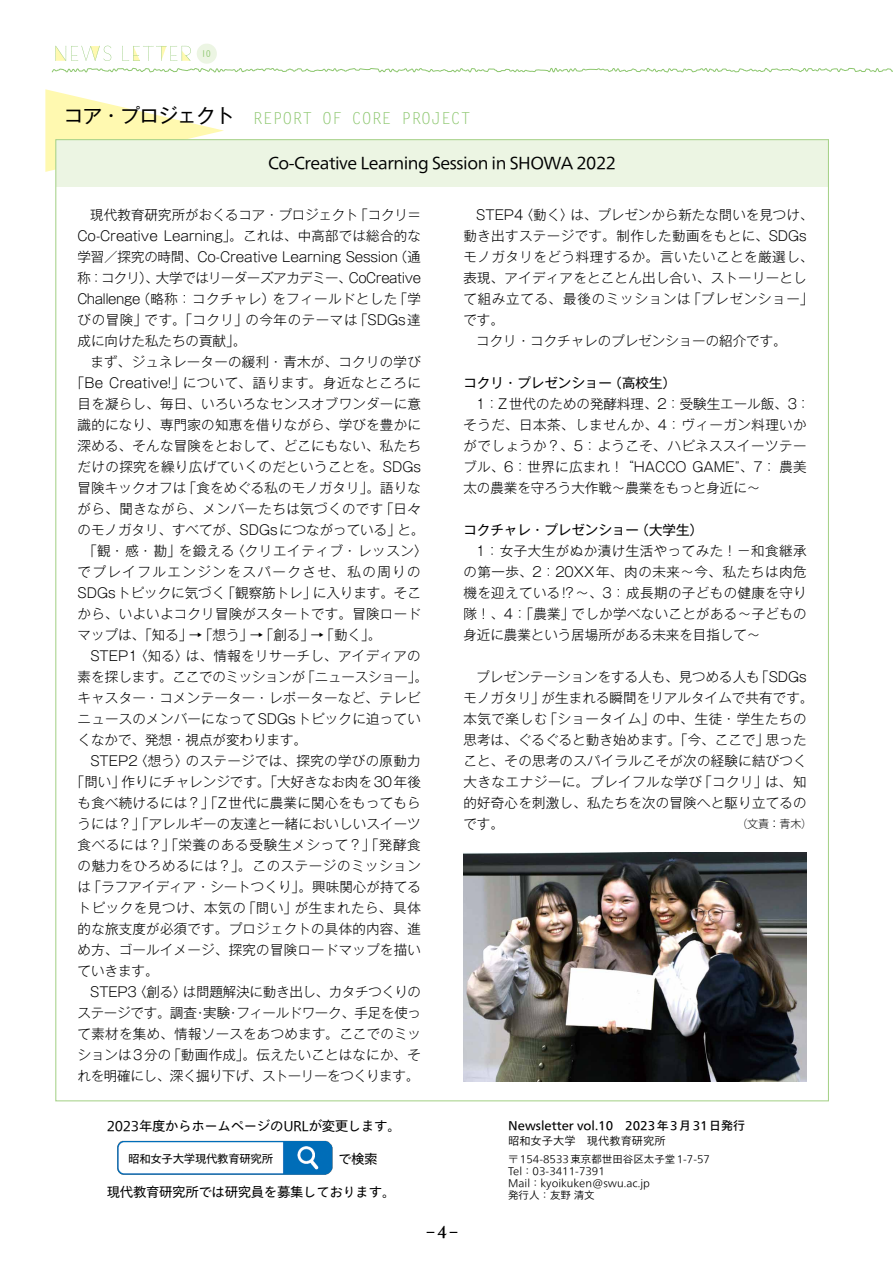
<style>
.page{position:relative;width:893px;height:1263px;background:#fff}
.page>*{position:absolute;margin:0;border:0;box-sizing:border-box;transform-origin:0 0}
.t1{font:500 18px "Ryumin Pr 6 N";color:#000}
.t2{font:16.5px "Tazugane Gothic Std N";letter-spacing:-.03em;color:#000}
.t3{font:16.5px "Letter Gothic Std";color:#8cc66d}
.t4{font:300 13.5px/21px "Gothic MB101 Pr 6 N";letter-spacing:.02em;color:#000;text-align:justify}
.t5{font:300 13.5px "Gothic MB101 Pr 6 N";color:#000}
.t6{font:300 13.5px "Gothic MB101 Pr 6 N";letter-spacing:.04em;color:#000}
.t7{font:300 13.5px "Gothic MB101 Pr 6 N";letter-spacing:-.015em;color:#000}
.t8{font:300 13.5px "Gothic MB101 Pr 6 N";letter-spacing:.055em;color:#000}
.t9{font:13.5px "Tazugane Gothic Std N";letter-spacing:-.03em;color:#000}
.t10{font:13.5px "Gothic MB101 Pr 6 N";color:#000}
.t11{font:300 13.5px "Gothic MB101 Pr 6 N";letter-spacing:-.02em;color:#000}
.t12{font:300 13.5px "Gothic MB101 Pr 6 N";letter-spacing:-.03em;color:#000}
.t13{font:300 13.5px "Gothic MB101 Pr 6 N";letter-spacing:.05em;color:#000}
.t14{font:300 13.5px "Gothic MB101 Pr 6 N";letter-spacing:.11em;color:#000}
.t15{font:12px "Tazugane Gothic Std N";color:#000}
.t16{font:11.55px "Tazugane Gothic Std N";letter-spacing:-.03em;color:#000}
.t17{font:300 11.25px "Tazugane Gothic Std N";color:#000}
.t18{font:300 11.1px "Koz Go Pr 6 N";color:#000}
.t19{font:300 10.5px/12px "Tazugane Gothic Std N";color:#000}
.t20{font:9px "Koburina Go Std N W3";color:#8cc66d}
.s1{font-family:"Gothic MB101 Pr 6 N";font-size:19.5px;color:#000}
.s2{font-family:"Plantagenet Cherokee";font-weight:400}
</style>
<div class="page">
<svg style="left:51px;top:44px;width:842px;height:29px"></svg>
<img style="left:117px;top:1140px;width:216px;height:35px">
<svg style="left:45px;top:89px;width:179px;height:83px"></svg>
<div style="left:56px;top:140px;width:772px;height:46px;background:#ecf5e3"></div>
<img style="left:463px;top:853px;width:344px;height:229px">
<p class="t20" style="left:202px;top:47px;width:10px">10</p>
<p class="t3" style="left:64px;top:108px;width:408px"><span class="s1">コア・プロジェクト　</span>REPORT OF CORE PROJECT</p>
<p class="t2" style="left:268px;top:151px;width:349px">Co-Creative Learning Session in SHOWA 2022</p>
<p class="t4" style="left:77px;top:203px;width:345px;text-indent:13px">現代教育研究所がおくるコア・プロジェクト「コクリ＝Co-Creative Learning」。これは、中高部では総合的な学習／探究の時間、Co-Creative Learning Session（通称：コクリ）、大学ではリーダーズアカデミー、CoCreative Challenge（略称：コクチャレ）をフィールドとした「学びの冒険」です。「コクリ」の今年のテーマは「SDGs達成に向けた私たちの貢献」。</p>
<p class="t4" style="left:90px;top:350px;width:332px">まず、ジュネレーターの緩利・青木が、コクリの学び</p>
<p class="t6" style="left:71px;top:372px;width:351px">「Be Creative!」について、語ります。身近なところに</p>
<p class="t4" style="left:78px;top:392px;width:345px">目を凝らし、毎日、いろいろなセンスオブワンダーに意</p>
<p class="t4" style="left:78px;top:413px;width:345px">識的になり、専門家の知恵を借りながら、学びを豊かに</p>
<p class="t4" style="left:78px;top:434px;width:345px">深める、そんな冒険をとおして、どこにもない、私たち</p>
<p class="t4" style="left:78px;top:455px;width:345px">だけの探究を繰り広げていくのだということを。SDGs</p>
<p class="t4" style="left:78px;top:476px;width:345px">冒険キックオフは「食をめぐる私のモノガタリ」。語りな</p>
<p class="t4" style="left:78px;top:497px;width:345px">がら、聞きながら、メンバーたちは気づくのです「日々</p>
<p class="t5" style="left:78px;top:519px;width:348px">のモノガタリ、すべてが、SDGsにつながっている」と。</p>
<p class="t13" style="left:84px;top:540px;width:345px">「観・感・勘」を鍛える〈クリエイティブ・レッスン〉</p>
<p class="t14" style="left:78px;top:561px;width:345px">でプレイフルエンジンをスパークさせ、私の周りの</p>
<p class="t5" style="left:78px;top:582px;width:345px">SDGsトピックに気づく「観察筋トレ」に入ります。そこ</p>
<p class="t4" style="left:78px;top:602px;width:345px">から、いよいよコクリ冒険がスタートです。冒険ロード</p>
<p class="t5" style="left:78px;top:624px;width:319px">マップは、「知る」→「想う」→「創る」→「動く」。　</p>
<p class="t4" style="left:90px;top:644px;width:332px">STEP1〈知る〉は、情報をリサーチし、アイディアの</p>
<p class="t7" style="left:78px;top:666px;width:352px">素を探します。ここでのミッションが「ニュースショー」。</p>
<p class="t4" style="left:77px;top:686px;width:345px">キャスター・コメンテーター・レポーターなど、テレビ</p>
<p class="t4" style="left:78px;top:707px;width:345px">ニュースのメンバーになってSDGsトピックに迫ってい</p>
<p class="t5" style="left:78px;top:729px;width:231px">くなかで、発想・視点が変わります。</p>
<p class="t4" style="left:90px;top:749px;width:332px">STEP2〈想う〉のステージでは、探究の学びの原動力</p>
<p class="t4" style="left:71px;top:770px;width:352px">「問い」作りにチャレンジです。「大好きなお肉を30年後</p>
<p class="t4" style="left:78px;top:791px;width:345px">も食べ続けるには？」「Z世代に農業に関心をもってもら</p>
<p class="t4" style="left:78px;top:812px;width:345px">うには？」「アレルギーの友達と一緒においしいスイーツ</p>
<p class="t8" style="left:78px;top:834px;width:345px">食べるには？」「栄養のある受験生メシって？」「発酵食</p>
<p class="t6" style="left:78px;top:855px;width:345px">の魅力をひろめるには？」。このステージのミッション</p>
<p class="t4" style="left:78px;top:875px;width:345px">は「ラフアイディア・シートつくり」。興味関心が持てる</p>
<p class="t6" style="left:78px;top:897px;width:345px">トピックを見つけ、本気の「問い」が生まれたら、具体</p>
<p class="t4" style="left:78px;top:917px;width:345px">的な旅支度が必須です。プロジェクトの具体的内容、進</p>
<p class="t4" style="left:78px;top:938px;width:345px">め方、ゴールイメージ、探究の冒険ロードマップを描い</p>
<p class="t4" style="left:78px;top:959px;width:83px">ていきます。</p>
<p class="t7" style="left:90px;top:981px;width:332px">STEP3〈創る〉は問題解決に動き出し、カタチつくりの</p>
<p class="t11" style="left:77px;top:1002px;width:345px">ステージです。調査・実験・フィールドワーク、手足を使っ</p>
<p class="t4" style="left:77px;top:1022px;width:345px">て素材を集め、情報ソースをあつめます。ここでのミッ</p>
<p class="t4" style="left:77px;top:1043px;width:345px">ションは3分の「動画作成」。伝えたいことはなにか、そ</p>
<p class="t12" style="left:78px;top:1065px;width:343px">れを明確にし、深く掘り下げ、ストーリーをつくります。</p>
<p class="t5" style="left:476px;top:204px;width:339px">STEP4〈動く〉は、プレゼンから新たな問いを見つけ、</p>
<p class="t4" style="left:463px;top:224px;width:345px">動き出すステージです。制作した動画をもとに、SDGs</p>
<p class="t6" style="left:463px;top:246px;width:351px">モノガタリをどう料理するか。言いたいことを厳選し、</p>
<p class="t4" style="left:463px;top:266px;width:345px">表現、アイディアをとことん出し合い、ストーリーとし</p>
<p class="t8" style="left:463px;top:288px;width:351px">て組み立てる、最後のミッションは「プレゼンショー」</p>
<p class="t4" style="left:463px;top:308px;width:42px">です。</p>
<p class="t5" style="left:476px;top:330px;width:312px">コクリ・コクチャレのプレゼンショーの紹介です。</p>
<p class="t10" style="left:463px;top:372px;width:214px">コクリ・プレゼンショー（高校生）</p>
<p class="t4" style="left:463px;top:392px;width:348px;text-align:left;text-indent:13px">1：Z世代のための発酵料理、2：受験生エール飯、3：そうだ、日本茶、しませんか、4：ヴィーガン料理いかがでしょうか？、5：ようこそ、ハピネススイーツテーブル、6：世界に広まれ！“HACCO GAME”、7：農美太の農業を守ろう大作戦〜農業をもっと身近に〜</p>
<p class="t10" style="left:463px;top:519px;width:241px">コクチャレ・プレゼンショー（大学生）</p>
<p class="t4" style="left:463px;top:539px;width:345px;text-indent:13px">1：女子大生がぬか漬け生活やってみた！－和食継承の第一歩、2：20XX年、肉の未来～今、私たちは肉危機を迎えている!?～、3：成長期の子どもの健康を守り隊！、4：「農業」でしか学べないことがある～子どもの身近に農業という居場所がある未来を目指して～</p>
<p class="t4" style="left:463px;top:665px;width:351px;text-align:left;text-indent:13px">プレゼンテーションをする人も、見つめる人も「SDGsモノガタリ」が生まれる瞬間をリアルタイムで共有です。本気で楽しむ「ショータイム」の中、生徒・学生たちの思考は、ぐるぐると動き始めます。「今、ここで」思ったこと、その思考のスパイラルこそが次の経験に結びつく大きなエナジーに。プレイフルな学び「コクリ」は、知的好奇心を刺激し、私たちを次の冒険へと駆り立てるのです。</p>
<p class="t18" style="left:736px;top:818px;width:77px">（文責：青木）</p>
<p class="t9" style="left:107px;top:1117px;width:295px">2023年度からホームページのURLが変更します。</p>
<p class="t9" style="left:338px;top:1150px;width:41px">で検索</p>
<p class="t9" style="left:107px;top:1183px;width:290px">現代教育研究所では研究員を募集しております。</p>
<p class="t16" style="left:128px;top:1150px;width:147px">昭和女子大学現代教育研究所</p>
<h1 class="t1" style="left:426px;top:1218px;width:33px">-<span class="s2">4</span>-</h1>
<p class="t15" style="left:508px;top:1117px;width:239px">Newsletter vol.10　2023年3月31日発行</p>
<p class="t17" style="left:508px;top:1133px;width:159px">昭和女子大学　現代教育研究所</p>
<p class="t19" style="left:508px;top:1153px;width:203px">〒 154-8533 東京都世田谷区太子堂 1-7-57<br>Tel： 03-3411-7391　<br>Mail：kyoikuken@swu.ac.jp 　<br>発行人：友野 清文</p>
</div>
